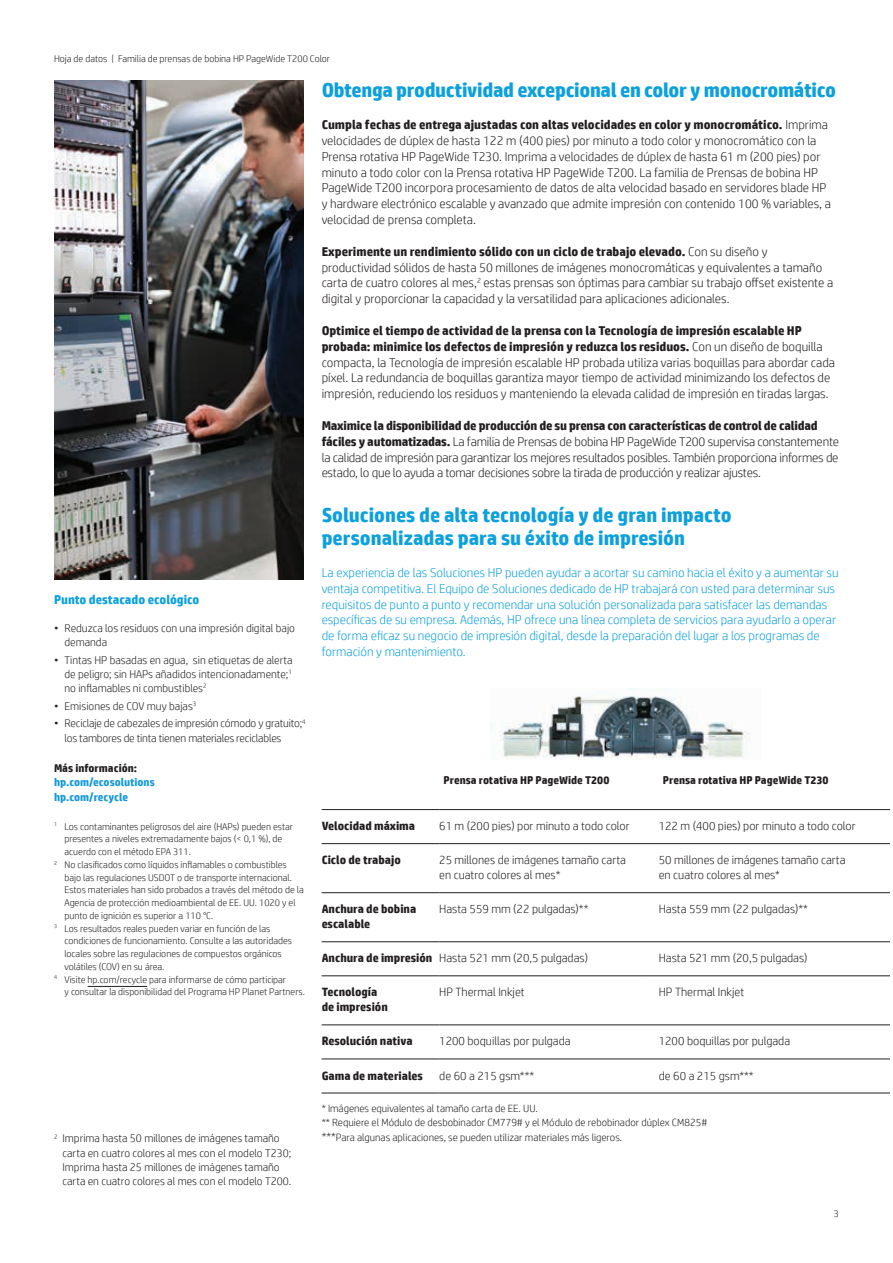
<style>
.page{position:relative;width:893px;height:1263px;background:#fff}
.page>*{position:absolute;margin:0;border:0;box-sizing:border-box;transform-origin:0 0}
.Subhead_14_16_bold_b{font:700 20.25px/23.2px "HP Simplified";letter-spacing:-.01em;color:#0ca0dd}
.Body{font:300 12.75px/15.8px "HP Simplified";color:#231f20}
.Body-2{font:300 12.75px/15.8px "HP Simplified";color:#0ca0dd}
.Sidebar_header_9_10{font:700 12.75px "HP Simplified";color:#0ca0dd}
.Table_text{font:300 12px/15px "HP Simplified";color:#231f20}
.Table_text-2{font:700 12px/15px "HP Simplified";color:#231f20}
.Footnotes{font:300 11.25px/14.2px "HP Simplified";color:#231f20}
.Sidebar_body{font:700 11.25px/14.2px "HP Simplified";color:#179ad7}
.Table_caption{font:700 11.25px "HP Simplified";color:#231f20}
.Table_title{font:700 11.25px "HP Simplified";color:#231f20}
.Table_Note{font:300 10.5px "HP Simplified";color:#231f20}
._5_column_caption{font:300 9.75px/12.8px "HP Simplified";color:#231f20}
.Title_descriptor{font:300 9.75px "HP Simplified";color:#231f20}
.Page_number_right{font:300 9.75px "HP Simplified";color:#231f20}
.s1{color:#231f20}
.s2{font-weight:700}
.s3{font-size:12px}
</style>
<div class="page">
<img style="left:54px;top:81px;width:250px;height:498px">
<hr style="left:322px;top:809px;width:117px;height:1px;background:#231f20">
<hr style="left:439px;top:809px;width:207px;height:1px;background:#231f20">
<hr style="left:646px;top:809px;width:244px;height:1px;background:#231f20">
<hr style="left:322px;top:892px;width:117px;height:1px;background:#231f20">
<hr style="left:439px;top:892px;width:207px;height:1px;background:#231f20">
<hr style="left:646px;top:892px;width:244px;height:1px;background:#231f20">
<hr style="left:322px;top:941px;width:117px;height:1px;background:#231f20">
<hr style="left:439px;top:941px;width:207px;height:1px;background:#231f20">
<hr style="left:646px;top:941px;width:244px;height:1px;background:#231f20">
<hr style="left:322px;top:975px;width:117px;height:1px;background:#231f20">
<hr style="left:439px;top:975px;width:207px;height:1px;background:#231f20">
<hr style="left:646px;top:975px;width:244px;height:1px;background:#231f20">
<hr style="left:322px;top:1025px;width:117px;height:1px;background:#231f20">
<hr style="left:439px;top:1025px;width:207px;height:1px;background:#231f20">
<hr style="left:646px;top:1025px;width:244px;height:1px;background:#231f20">
<hr style="left:322px;top:1059px;width:117px;height:1px;background:#231f20">
<hr style="left:439px;top:1059px;width:207px;height:1px;background:#231f20">
<hr style="left:646px;top:1059px;width:244px;height:1px;background:#231f20">
<hr style="left:322px;top:1093px;width:117px;height:1px;background:#231f20">
<hr style="left:439px;top:1093px;width:207px;height:1px;background:#231f20">
<hr style="left:646px;top:1093px;width:244px;height:1px;background:#231f20">
<hr style="left:322px;top:843px;width:117px;height:1px;background:#231f20">
<hr style="left:439px;top:843px;width:207px;height:1px;background:#231f20">
<hr style="left:646px;top:843px;width:244px;height:1px;background:#231f20">
<img style="left:491px;top:689px;width:259px;height:69px">
<hr style="left:88px;top:986px;width:59px;height:1px;background:#231f20">
<p class="Title_descriptor" style="left:54px;top:52px;width:278px">Hoja de datos | Familia de prensas de bobina HP PageWide T200 Color</p>
<p class="Sidebar_header_9_10" style="left:54px;top:591px;width:147px">Punto destacado ecológico</p>
<p class="Footnotes" style="left:64px;top:620px;width:232px;text-indent:-10px">• Reduzca los residuos con una impresión digital bajo demanda</p>
<p class="Footnotes" style="left:64px;top:652px;width:230px;text-align:justify;text-indent:-10px">• Tintas HP basadas en agua, sin etiquetas de alerta de peligro; sin HAPs añadidos intencionadamente;<sup>1 </sup>no inflamables ni combustibles<sup>2</sup></p>
<p class="Footnotes" style="left:54px;top:698px;width:144px">• Emisiones de COV muy bajas<sup>3</sup></p>
<p class="Footnotes" style="left:64px;top:716px;width:243px;text-indent:-10px">• Reciclaje de cabezales de impresión cómodo y gratuito;<sup>4 </sup>los tambores de tinta tienen materiales reciclables</p>
<p class="Sidebar_body" style="left:54px;top:761px;width:102px"><span class="s1">Más información: </span>hp.com/ecosolutions hp.com/recycle</p>
<p class="_5_column_caption" style="left:64px;top:820px;width:230px;text-indent:-10px"><sup>1</sup> Los contaminantes peligrosos del aire (HAPs) pueden estar presentes a niveles extremadamente bajos (&lt; 0,1 %), de acuerdo con el método EPA 311.</p>
<p class="_5_column_caption" style="left:64px;top:858px;width:241px;text-indent:-10px"><sup>2</sup> No clasificados como líquidos inflamables o combustibles bajo las regulaciones USDOT o de transporte internacional.<br>Estos materiales han sido probados a través del método de la Agencia de protección medioambiental de EE. UU. 1020 y el punto de ignición es superior a 110 °C.</p>
<p class="_5_column_caption" style="left:64px;top:922px;width:229px;text-indent:-10px"><sup>3</sup> Los resultados reales pueden variar en función de las condiciones de funcionamiento. Consulte a las autoridades locales sobre las regulaciones de compuestos orgánicos volátiles (COV) en su área.</p>
<p class="_5_column_caption" style="left:64px;top:973px;width:242px;text-indent:-10px"><sup>4</sup> Visite hp.com/recycle para informarse de cómo participar<br>y consultar la disponibilidad del Programa HP Planet Partners.</p>
<p class="Footnotes" style="left:63px;top:1131px;width:230px;text-indent:-9px"><sup>2</sup> Imprima hasta 50 millones de imágenes tamaño carta en cuatro colores al mes con el modelo T230; Imprima hasta 25 millones de imágenes tamaño carta en cuatro colores al mes con el modelo T200.</p>
<p class="Subhead_14_16_bold_b" style="left:322px;top:79px;width:516px">Obtenga productividad excepcional en color y monocromático</p>
<p class="Body" style="left:322px;top:117px;width:511px"><span class="s2">Cumpla fechas de entrega ajustadas con altas velocidades en color y monocromático.</span> Imprima velocidades de dúplex de hasta 122 m (400 pies) por minuto a todo color y monocromático con la Prensa rotativa HP PageWide T230. Imprima a velocidades de dúplex de hasta 61 m (200 pies) por minuto a todo color con la Prensa rotativa HP PageWide T200. La familia de Prensas de bobina HP PageWide T200 incorpora procesamiento de datos de alta velocidad basado en servidores blade HP y hardware electrónico escalable y avanzado que admite impresión con contenido 100 % variables, a velocidad de prensa completa.</p>
<p class="Body" style="left:322px;top:243px;width:513px"><span class="s2">Experimente un rendimiento sólido con un ciclo de trabajo elevado.</span> Con su diseño y productividad sólidos de hasta 50 millones de imágenes monocromáticas y equivalentes a tamaño carta de cuatro colores al mes,<sup>2</sup> estas prensas son óptimas para cambiar su trabajo offset existente a digital y proporcionar la capacidad y la versatilidad para aplicaciones adicionales.</p>
<p class="Body" style="left:322px;top:322px;width:515px"><span class="s2">Optimice el tiempo de actividad de la prensa con la Tecnología de impresión escalable HP probada: minimice los defectos de impresión y reduzca los residuos.</span> Con un diseño de boquilla compacta, la Tecnología de impresión escalable HP probada utiliza varias boquillas para abordar cada píxel. La redundancia de boquillas garantiza mayor tiempo de actividad minimizando los defectos de impresión, reduciendo los residuos y manteniendo la elevada calidad de impresión en tiradas largas.</p>
<p class="Body" style="left:322px;top:417px;width:519px"><span class="s2">Maximice la disponibilidad de producción de su prensa con características de control de calidad fáciles y automatizadas.</span> La familia de Prensas de bobina HP PageWide T200 supervisa constantemente la calidad de impresión para garantizar los mejores resultados posibles. También proporciona informes de estado, lo que lo ayuda a tomar decisiones sobre la tirada de producción y realizar ajustes.</p>
<p class="Subhead_14_16_bold_b" style="left:322px;top:503px;width:412px">Soluciones de alta tecnología y de gran impacto personalizadas para su éxito de impresión</p>
<p class="Body-2" style="left:322px;top:564px;width:518px">La experiencia de las Soluciones HP pueden ayudar a acortar su camino hacia el éxito y a aumentar su ventaja competitiva. El Equipo de Soluciones dedicado de HP trabajará con usted para determinar sus requisitos de punto a punto y recomendar una solución personalizada para satisfacer las demandas específicas de su empresa. Además, HP ofrece una línea completa de servicios para ayudarlo a operar de forma eficaz su negocio de impresión digital, desde la preparación del lugar a los programas de formación y mantenimiento.</p>
<p class="Table_caption" style="left:444px;top:772px;width:167px">Prensa rotativa HP PageWide T200</p>
<p class="Table_title" style="left:663px;top:772px;width:167px">Prensa rotativa HP PageWide T230</p>
<p class="Table_text-2" style="left:322px;top:818px;width:95px">Velocidad máxima</p>
<p class="Table_text" style="left:439px;top:818px;width:192px">61 m (200 pies) por minuto a todo color</p>
<p class="Table_text" style="left:659px;top:818px;width:198px">122 m (400 pies) por minuto a todo color</p>
<p class="Table_text-2" style="left:322px;top:852px;width:81px">Ciclo de trabajo</p>
<p class="Table_text" style="left:439px;top:852px;width:188px">25 millones de imágenes tamaño carta en cuatro colores al mes*</p>
<p class="Table_text" style="left:659px;top:852px;width:188px">50 millones de imágenes tamaño carta en cuatro colores al mes*</p>
<p class="Table_text-2" style="left:322px;top:902px;width:96px">Anchura de bobina escalable</p>
<p class="Table_text" style="left:439px;top:901px;width:151px">Hasta 559 mm (22 pulgadas)**</p>
<p class="Table_text" style="left:659px;top:901px;width:151px">Hasta 559 mm (22 pulgadas)**</p>
<p class="Table_text-2" style="left:322px;top:951px;width:112px">Anchura de impresión</p>
<p class="Table_text" style="left:439px;top:950px;width:150px">Hasta 521 mm (20,5 pulgadas)</p>
<p class="Table_text" style="left:659px;top:950px;width:150px">Hasta 521 mm (20,5 pulgadas)</p>
<p class="Table_text-2" style="left:322px;top:985px;width:68px">Tecnología de impresión</p>
<p class="Table_text" style="left:439px;top:984px;width:87px">HP Thermal Inkjet</p>
<p class="Table_text" style="left:659px;top:984px;width:87px">HP Thermal Inkjet</p>
<p class="Table_text-2" style="left:322px;top:1034px;width:93px">Resolución nativa</p>
<p class="Table_text" style="left:439px;top:1033px;width:133px">1200 boquillas por pulgada</p>
<p class="Table_text" style="left:659px;top:1033px;width:133px">1200 boquillas por pulgada</p>
<p class="Table_text-2" style="left:322px;top:1068px;width:103px">Gama de materiales</p>
<p class="Table_text" style="left:439px;top:1067px;width:96px">de 60 a 215 gsm***</p>
<p class="Table_text" style="left:659px;top:1067px;width:96px">de 60 a 215 gsm***</p>
<p class="Table_Note" style="left:322px;top:1102px;width:218px">* Imágenes equivalentes al tamaño carta de EE. UU.</p>
<p class="Table_Note" style="left:322px;top:1115px;width:387px">** Requiere el Módulo de desbobinador CM779# y el Módulo de rebobinador dúplex CM825#</p>
<p class="Table_Note" style="left:322px;top:1130px;width:302px"><span class="s3">***</span>Para algunas aplicaciones, se pueden utilizar materiales más ligeros.</p>
<p class="Page_number_right" style="left:834px;top:1207px;width:7px">3</p>
</div>
